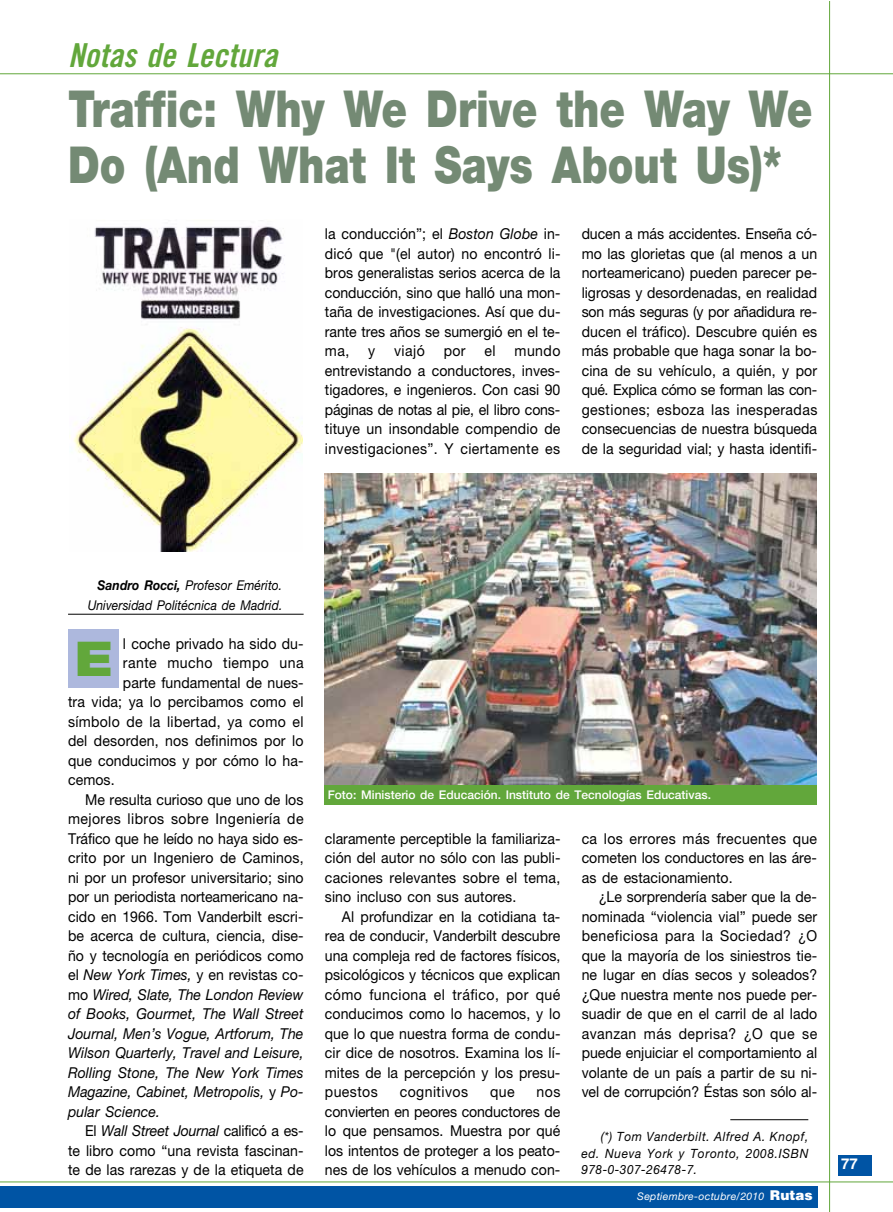
<style>
.page{position:relative;width:893px;height:1212px;background:#fff}
.page>*{position:absolute;margin:0;border:0;box-sizing:border-box;transform-origin:0 0}
.t1{font:900 51px/55.5px "Helvetica Neue";color:#748a74;scale:.8 1}
.t2{font:900 expanded 48px "Helvetica Neue";color:#62a73b;scale:.9 1}
.t3{font:33px "Trade Gothic Bold Cond Twenty Obl";color:#62a73b}
.t4{font:15px/19.5px "Helvetica Neue";letter-spacing:.005em;color:#000;text-align:justify;scale:.94 1}
.t5{font:italic 15px "Helvetica Neue";letter-spacing:.005em;color:#000;scale:.94 1}
.t6{font:15px "Helvetica Neue";letter-spacing:.03em;color:#000;scale:.94 1}
.t7{font:700 15px "Helvetica";color:#fff}
.t8{font:italic 13.5px/19.5px "Helvetica Neue";letter-spacing:.005em;color:#000;text-align:right;scale:.9 1}
.t9{font:italic 12.75px/16.5px "Helvetica Neue";letter-spacing:.05em;color:#000;text-align:justify;scale:.94 1}
.t10{font:500 12px "Helvetica Neue";color:#fff}
.t11{font:italic 10.5px "Helvetica Neue";letter-spacing:.025em;color:#fff}
.s1{font-style:italic}
.s2{font-weight:700}
.s3{font-style:normal}
.s4{font-family:"Helvetica";font-weight:900;font-style:normal;font-size:13.5px}
</style>
<div class="page">
<hr style="left:68px;top:614px;width:235px;height:1px;background:#000">
<div style="left:0;top:1186px;width:817px;height:21px;background:#0054a4"></div>
<hr style="left:0;top:1182px;width:892px;height:1px;background:#62a73b">
<hr style="left:0;top:73px;width:892px;height:1px;background:#62a73b">
<div style="left:68px;top:629px;width:50px;height:59px;background:#adb8dd"></div>
<hr style="left:829px;top:2px;width:1px;height:1210px;background:#62a73b">
<div style="left:838px;top:1156px;width:33px;height:20px;background:#0054a4"></div>
<img style="left:69px;top:226px;width:233px;height:325px">
<img style="left:325px;top:473px;width:491px;height:312px">
<hr style="left:730px;top:1119px;width:78px;height:1px;background:#000">
<div style="left:325px;top:785px;width:491px;height:20px;background:#62a73b"></div>
<h3 class="t3" style="left:68px;top:44px;width:211px">Notas de Lectura</h3>
<h1 class="t1" style="left:68px;top:86px;width:931px">Traffic: Why We Drive the Way We<br>Do (And What It Says About Us)*</h1>
<p class="t4" style="left:325px;top:225px;width:252px">la conducción”; el <span class="s1">Boston Globe</span> in&shy;dicó que "(el autor) no encontró li&shy;bros generalistas serios acerca de la conducción, sino que halló una mon&shy;taña de investigaciones. Así que du&shy;rante tres años se sumergió en el te&shy;ma,</p>
<p class="t4" style="left:368px;top:342px;width:9px">y</p>
<p class="t4" style="left:394px;top:342px;width:34px">viajó</p>
<p class="t4" style="left:443px;top:342px;width:25px">por</p>
<p class="t4" style="left:484px;top:342px;width:13px">el</p>
<p class="t4" style="left:325px;top:342px;width:252px;text-indent:190px">mundo entrevistando a conductores, inves&shy;tigadores, e ingenieros. Con casi 90 páginas de notas al pie, el libro cons&shy;tituye un insondable compendio de investigaciones”. Y ciertamente es</p>
<p class="t4" style="left:581px;top:225px;width:252px">ducen a más accidentes. Enseña có&shy;mo las glorietas que (al menos a un norteamericano) pueden parecer pe&shy;ligrosas y desordenadas, en realidad son más seguras (y por añadidura re&shy;ducen el tráfico). Descubre quién es más probable que haga sonar la bo&shy;cina de su vehículo, a quién, y por qué. Explica cómo se forman las con&shy;gestiones; esboza las inesperadas consecuencias de nuestra búsqueda de la seguridad vial; y hasta identifi-</p>
<p class="t8" style="left:88px;top:577px;width:218px"><span class="s2">Sandro Rocci,</span> Profesor Emérito.<br>Universidad Politécnica de Madrid.</p>
<p class="t4" style="left:123px;top:635px;width:194px">l coche privado ha sido du-</p>
<p class="t6" style="left:123px;top:657px;width:194px">rante mucho tiempo una</p>
<p class="t4" style="left:123px;top:674px;width:194px">parte fundamental de nues-</p>
<p class="t4" style="left:68px;top:693px;width:252px">tra vida; ya lo percibamos como el</p>
<p class="t4" style="left:68px;top:713px;width:252px">símbolo de la libertad, ya como el</p>
<p class="t4" style="left:68px;top:732px;width:252px">del desorden, nos definimos por lo</p>
<p class="t4" style="left:68px;top:752px;width:252px">que conducimos y por cómo lo ha-</p>
<p class="t4" style="left:68px;top:771px;width:51px">cemos.</p>
<p class="t4" style="left:85px;top:791px;width:234px">Me resulta curioso que uno de los</p>
<p class="t6" style="left:68px;top:813px;width:252px">mejores libros sobre Ingeniería de</p>
<p class="t4" style="left:68px;top:830px;width:252px">Tráfico que he leído no haya sido es-</p>
<p class="t4" style="left:68px;top:849px;width:252px">crito por un Ingeniero de Caminos,</p>
<p class="t4" style="left:68px;top:869px;width:252px">ni por un profesor universitario; sino</p>
<p class="t4" style="left:68px;top:888px;width:252px">por un periodista norteamericano na-</p>
<p class="t4" style="left:68px;top:908px;width:252px">cido en 1966. Tom Vanderbilt escri-</p>
<p class="t4" style="left:68px;top:927px;width:252px">be acerca de cultura, ciencia, dise-</p>
<p class="t4" style="left:68px;top:947px;width:252px">ño y tecnología en periódicos como</p>
<p class="t4" style="left:68px;top:966px;width:252px">el <span class="s1">New York Times,</span> y en revistas co-</p>
<p class="t5" style="left:68px;top:989px;width:252px"><span class="s3">mo</span> Wired, Slate, The London Review</p>
<p class="t5" style="left:68px;top:1008px;width:252px">of Books, Gourmet, The Wall Street</p>
<p class="t5" style="left:68px;top:1028px;width:252px">Journal, Men’s Vogue, Artforum, The</p>
<p class="t5" style="left:68px;top:1047px;width:252px">Wilson Quarterly, Travel and Leisure,</p>
<p class="t5" style="left:68px;top:1067px;width:252px">Rolling Stone, The New York Times</p>
<p class="t5" style="left:68px;top:1086px;width:252px">Magazine, Cabinet, Metropolis, <span class="s3">y</span> Po-</p>
<p class="t5" style="left:68px;top:1106px;width:99px">pular Science.</p>
<p class="t5" style="left:85px;top:1125px;width:234px"><span class="s3">El</span> Wall Street Journal <span class="s3">calificó a es-</span></p>
<p class="t4" style="left:68px;top:1142px;width:252px">te libro como “una revista fascinan-</p>
<p class="t4" style="left:68px;top:1161px;width:252px">te de las rarezas y de la etiqueta de</p>
<h2 class="t2" style="left:75px;top:640px;width:42px">E</h2>
<p class="t10" style="left:328px;top:791px;width:385px">Foto: Ministerio de Educación. Instituto de Tecnologías Educativas.</p>
<p class="t4" style="left:325px;top:830px;width:252px">claramente perceptible la familiariza&shy;ción del autor no sólo con las publi&shy;caciones relevantes sobre el tema, sino incluso con sus autores.</p>
<p class="t4" style="left:325px;top:908px;width:252px;text-indent:17px">Al profundizar en la cotidiana ta&shy;rea de conducir, Vanderbilt descubre una compleja red de factores físicos, psicológicos y técnicos que explican cómo funciona el tráfico, por qué conducimos como lo hacemos, y lo que lo que nuestra forma de condu&shy;cir dice de nosotros. Examina los lí&shy;mites de la percepción y los presu&shy;puestos</p>
<p class="t6" style="left:400px;top:1086px;width:74px">cognitivos</p>
<p class="t4" style="left:490px;top:1083px;width:28px">que</p>
<p class="t4" style="left:325px;top:1083px;width:252px;text-indent:212px">nos convierten en peores conductores de lo que pensamos. Muestra por qué los intentos de proteger a los peato&shy;nes de los vehículos a menudo con-</p>
<p class="t4" style="left:581px;top:830px;width:252px">ca los errores más frecuentes que cometen los conductores en las áre&shy;as de estacionamiento.</p>
<p class="t4" style="left:581px;top:888px;width:252px;text-indent:17px">¿Le sorprendería saber que la de&shy;nominada “violencia vial” puede ser beneficiosa para la Sociedad? ¿O que la mayoría de los siniestros tie&shy;ne lugar en días secos y soleados? ¿Que nuestra mente nos puede per&shy;suadir de que en el carril de al lado avanzan más deprisa? ¿O que se puede enjuiciar el comportamiento al volante de un país a partir de su ni&shy;vel de corrupción? Éstas son sólo al-</p>
<p class="t9" style="left:581px;top:1130px;width:243px;text-indent:19px">(*) Tom Vanderbilt. Alfred A. Knopf, ed. Nueva York y Toronto, 2008.ISBN 978-0-307-26478-7.</p>
<p class="t11" style="left:637px;top:1193px;width:177px">Septiembre-octubre/2010 <span class="s4">Rutas</span></p>
<p class="t7" style="left:841px;top:1159px;width:18px">77</p>
</div>
